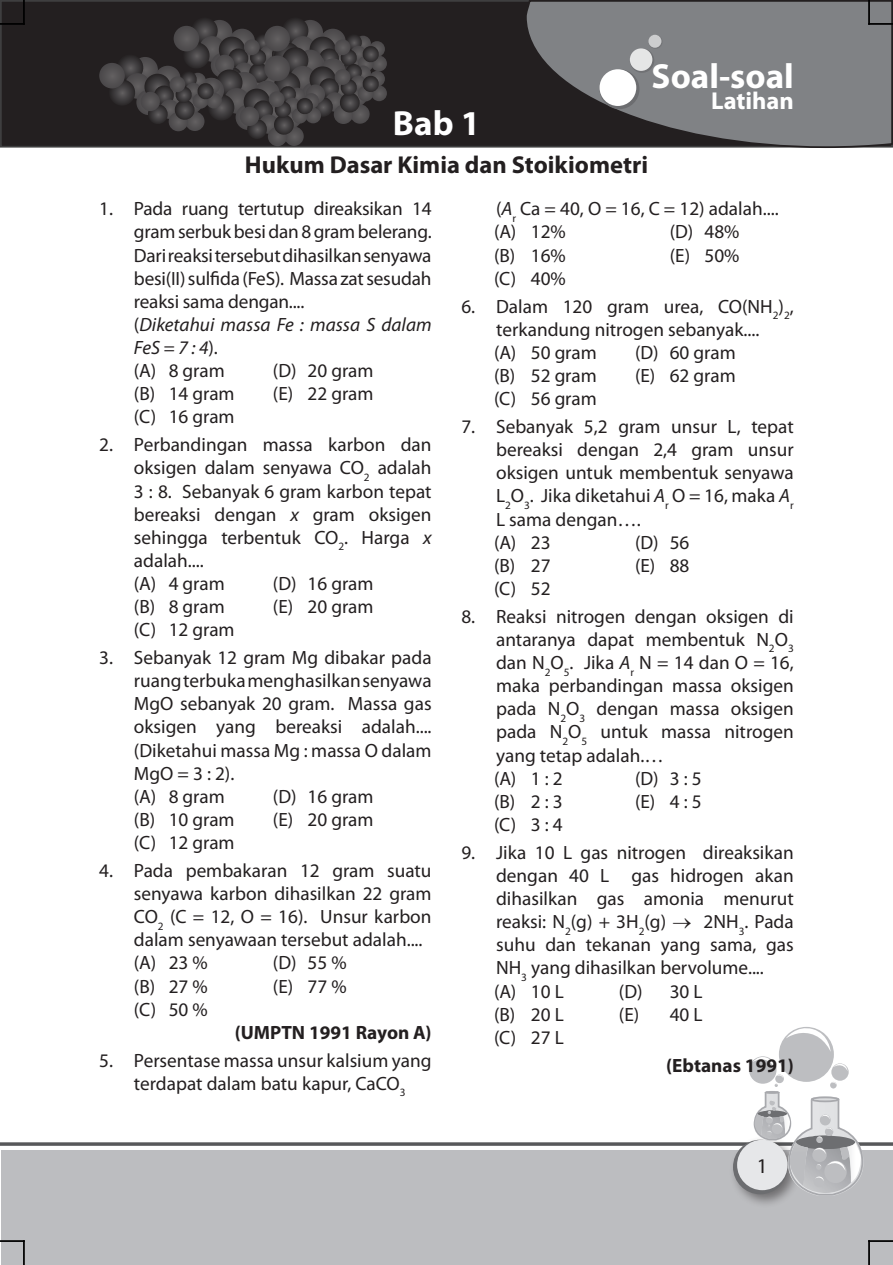
<style>
.page{position:relative;width:893px;height:1265px;background:#fff}
.page>*{position:absolute;margin:0;border:0;box-sizing:border-box;transform-origin:0 0}
.t1{font:700 35px "Myriad Pro";color:#fff}
.t2{font:700 24.5px "Myriad Pro";color:#231f20}
.t3{font:700 24.5px "Myriad Pro";color:#fff}
.t4{font:21px "Myriad Pro";color:#231f20}
.Soal{font:19.25px/23.1px "Myriad Pro";color:#231f20;text-align:justify}
.Masuk2{font:19.25px "Myriad Pro";color:#231f20}
.Masuk_3{font:19.25px "Myriad Pro";color:#231f20}
.Soal-2{font:italic 19.25px/23.1px "Myriad Pro";color:#231f20}
.Soal-3{font:700 19.25px "Myriad Pro";color:#231f20}
.s1{font-style:normal}
.s2{font-style:italic}
</style>
<div class="page">
<div style="left:1px;top:1151px;width:891px;height:114px;background:#bcbdc0"></div>
<svg style="left:0;top:1142px;width:893px;height:4px;background:#6b6c6e"></svg>
<div style="left:728px;top:1135px;width:81px;height:81px;background:#231f20;opacity:.5"></div>
<div style="left:733px;top:1140px;width:55px;height:54px;background:#6c6d70;border-radius:50%"></div>
<div style="left:737px;top:1140px;width:51px;height:50px;background:#e6e7e9;border-radius:50%"></div>
<svg style="left:749px;top:1056px;width:27px;height:28px"></svg>
<svg style="left:753px;top:1027px;width:111px;height:169px"></svg>
<div style="left:1px;top:1px;width:891px;height:146px;background:#231f20"></div>
<div style="left:0;top:0;width:893px;height:148px;border:2px solid #3e3e3f"></div>
<svg style="left:524px;top:0;width:369px;height:148px"></svg>
<svg style="left:599px;top:69px;width:40px;height:40px"></svg>
<div style="left:599px;top:69px;width:37px;height:37px;background:#fff;border-radius:50%"></div>
<svg style="left:630px;top:48px;width:24px;height:25px"></svg>
<div style="left:630px;top:48px;width:22px;height:23px;background:#e5e6e6;border-radius:50%"></div>
<svg style="left:648px;top:35px;width:15px;height:14px"></svg>
<svg style="left:648px;top:35px;width:13px;height:13px"></svg>
<div style="left:371px;top:56px;width:16px;height:15px;background:#524f51;border-radius:50%"></div>
<svg style="left:369px;top:41px;width:16px;height:16px"></svg>
<svg style="left:371px;top:85px;width:16px;height:16px"></svg>
<svg style="left:369px;top:71px;width:16px;height:16px"></svg>
<svg style="left:284px;top:127px;width:20px;height:19px"></svg>
<div style="left:268px;top:127px;width:19px;height:19px;background:#504e4f;border-radius:50%"></div>
<div style="left:99px;top:63px;width:26px;height:25px;background:#4e4c4d;border-radius:50%"></div>
<svg style="left:107px;top:19px;width:273px;height:121px"></svg>
<hr style="left:0;top:23px;width:25px;height:2px;background:#000">
<hr style="left:23px;top:0;width:2px;height:25px;background:#000">
<hr style="left:868px;top:23px;width:25px;height:2px;background:#000">
<hr style="left:868px;top:0;width:2px;height:25px;background:#000">
<hr style="left:868px;top:1240px;width:2px;height:25px;background:#000">
<hr style="left:868px;top:1240px;width:25px;height:2px;background:#000">
<hr style="left:0;top:1240px;width:25px;height:2px;background:#000">
<hr style="left:23px;top:1240px;width:2px;height:25px;background:#000">
<p class="t1" style="left:651px;top:54px;width:144px">Soal-soal</p>
<p class="t3" style="left:711px;top:85px;width:84px">Latihan</p>
<p class="t1" style="left:393px;top:101px;width:89px">Bab 1</p>
<p class="t2" style="left:245px;top:149px;width:405px">Hukum Dasar Kimia dan Stoikiometri</p>
<p class="Soal" style="left:134px;top:197px;width:299px;text-indent:-35px">1. Pada ruang tertutup direaksikan 14 gram serbuk besi dan 8 gram belerang.<br>Dari reaksi tersebut dihasilkan senyawa besi(II) sulfida (FeS). Massa zat sesudah reaksi sama dengan....</p>
<p class="Soal-2" style="left:134px;top:313px;width:299px"><span class="s1">(</span>Diketahui massa Fe : massa S dalam<br>FeS = 7 : 4<span class="s1">).</span></p>
<p class="Masuk2" style="left:134px;top:359px;width:92px">(A) 8 gram</p>
<p class="Masuk2" style="left:273px;top:359px;width:102px">(D) 20 gram</p>
<p class="Masuk2" style="left:134px;top:382px;width:102px">(B) 14 gram</p>
<p class="Masuk2" style="left:273px;top:382px;width:102px">(E) 22 gram</p>
<p class="Masuk2" style="left:134px;top:405px;width:102px">(C) 16 gram</p>
<p class="Soal" style="left:134px;top:433px;width:299px;text-indent:-35px">2. Perbandingan massa karbon dan oksigen dalam senyawa CO<sub>2</sub> adalah 3 : 8. Sebanyak 6 gram karbon tepat bereaksi dengan <span class="s2">x</span> gram oksigen sehingga terbentuk CO<sub>2</sub>. Harga <span class="s2">x </span>adalah....</p>
<p class="Masuk2" style="left:134px;top:572px;width:92px">(A) 4 gram</p>
<p class="Masuk2" style="left:273px;top:572px;width:102px">(D) 16 gram</p>
<p class="Masuk2" style="left:134px;top:595px;width:92px">(B) 8 gram</p>
<p class="Masuk2" style="left:273px;top:595px;width:102px">(E) 20 gram</p>
<p class="Masuk2" style="left:134px;top:618px;width:102px">(C) 12 gram</p>
<p class="Soal" style="left:134px;top:646px;width:299px;text-indent:-35px">3. Sebanyak 12 gram Mg dibakar pada ruang terbuka menghasilkan senyawa MgO sebanyak 20 gram. Massa gas oksigen yang bereaksi adalah.... (Diketahui massa Mg : massa O dalam MgO = 3 : 2).</p>
<p class="Masuk2" style="left:134px;top:784px;width:92px">(A) 8 gram</p>
<p class="Masuk2" style="left:273px;top:784px;width:102px">(D) 16 gram</p>
<p class="Masuk2" style="left:134px;top:808px;width:102px">(B) 10 gram</p>
<p class="Masuk2" style="left:273px;top:808px;width:102px">(E) 20 gram</p>
<p class="Masuk2" style="left:134px;top:831px;width:102px">(C) 12 gram</p>
<p class="Soal" style="left:134px;top:859px;width:299px;text-indent:-35px">4. Pada pembakaran 12 gram suatu senyawa karbon dihasilkan 22 gram CO<sub>2</sub> (C = 12, O = 16). Unsur karbon dalam senyawaan tersebut adalah....</p>
<p class="Masuk2" style="left:134px;top:951px;width:75px">(A) 23 %</p>
<p class="Masuk2" style="left:273px;top:951px;width:75px">(D) 55 %</p>
<p class="Masuk2" style="left:134px;top:974px;width:75px">(B) 27 %</p>
<p class="Masuk2" style="left:273px;top:974px;width:75px">(E) 77 %</p>
<p class="Masuk2" style="left:134px;top:997px;width:75px">(C) 50 %</p>
<p class="Soal-3" style="left:235px;top:1020px;width:198px">(UMPTN 1991 Rayon A)</p>
<p class="Soal" style="left:99px;top:1048px;width:334px;text-align:center">5. Persentase massa unsur kalsium yang terdapat dalam batu kapur, CaCO<sub>3</sub></p>
<p class="Soal" style="left:496px;top:197px;width:284px">(<span class="s2">A</span><sub>r</sub> Ca = 40, O = 16, C = 12) adalah....</p>
<p class="Masuk_3" style="left:494px;top:220px;width:73px">(A) 12%</p>
<p class="Masuk_3" style="left:670px;top:220px;width:71px">(D) 48%</p>
<p class="Masuk_3" style="left:494px;top:243px;width:73px">(B) 16%</p>
<p class="Masuk_3" style="left:670px;top:243px;width:71px">(E) 50%</p>
<p class="Masuk_3" style="left:494px;top:266px;width:73px">(C) 40%</p>
<p class="Soal" style="left:461px;top:294px;width:334px;text-align:center">6. Dalam 120 gram urea, CO(NH<sub>2</sub>)<sub>2</sub>, terkandung nitrogen sebanyak....</p>
<p class="Masuk_3" style="left:494px;top:341px;width:104px">(A) 50 gram</p>
<p class="Masuk_3" style="left:635px;top:341px;width:102px">(D) 60 gram</p>
<p class="Masuk_3" style="left:494px;top:364px;width:104px">(B) 52 gram</p>
<p class="Masuk_3" style="left:635px;top:364px;width:102px">(E) 62 gram</p>
<p class="Masuk_3" style="left:494px;top:387px;width:104px">(C) 56 gram</p>
<p class="Soal" style="left:496px;top:415px;width:299px;text-indent:-35px">7. Sebanyak 5,2 gram unsur L, tepat bereaksi dengan 2,4 gram unsur oksigen untuk membentuk senyawa L<sub>2</sub>O<sub>3</sub>. Jika diketahui <span class="s2">A</span><sub>r</sub> O = 16, maka <span class="s2">A</span><sub>r </sub>L sama dengan….</p>
<p class="Masuk_3" style="left:494px;top:530px;width:58px">(A) 23</p>
<p class="Masuk_3" style="left:635px;top:530px;width:56px">(D) 56</p>
<p class="Masuk_3" style="left:494px;top:553px;width:58px">(B) 27</p>
<p class="Masuk_3" style="left:635px;top:553px;width:56px">(E) 88</p>
<p class="Masuk_3" style="left:494px;top:577px;width:58px">(C) 52</p>
<p class="Soal" style="left:496px;top:605px;width:299px;text-indent:-35px">8. Reaksi nitrogen dengan oksigen di antaranya dapat membentuk N<sub>2</sub>O<sub>3 </sub>dan N<sub>2</sub>O<sub>5</sub>. Jika <span class="s2">A</span><sub>r</sub> N = 14 dan O = 16, maka perbandingan massa oksigen pada N<sub>2</sub>O<sub>3</sub> dengan massa oksigen pada N<sub>2</sub>O<sub>5</sub> untuk massa nitrogen yang tetap adalah.…</p>
<p class="Masuk_3" style="left:494px;top:766px;width:70px">(A) 1 : 2</p>
<p class="Masuk_3" style="left:635px;top:766px;width:68px">(D) 3 : 5</p>
<p class="Masuk_3" style="left:494px;top:789px;width:70px">(B) 2 : 3</p>
<p class="Masuk_3" style="left:635px;top:789px;width:68px">(E) 4 : 5</p>
<p class="Masuk_3" style="left:494px;top:812px;width:70px">(C) 3 : 4</p>
<p class="Soal" style="left:496px;top:841px;width:299px;text-indent:-35px">9. Jika 10 L gas nitrogen direaksikan dengan 40 L gas hidrogen akan dihasilkan gas amonia menurut reaksi: N<sub>2</sub>(g) + 3H<sub>2</sub>(g) → 2NH<sub>3</sub>. Pada suhu dan tekanan yang sama, gas NH<sub>3</sub> yang dihasilkan bervolume....</p>
<p class="Masuk_3" style="left:494px;top:979px;width:71px">(A) 10 L</p>
<p class="Masuk_3" style="left:619px;top:979px;width:85px">(D) 30 L</p>
<p class="Masuk_3" style="left:494px;top:1002px;width:71px">(B) 20 L</p>
<p class="Masuk_3" style="left:619px;top:1002px;width:85px">(E) 40 L</p>
<p class="Masuk_3" style="left:494px;top:1025px;width:71px">(C) 27 L</p>
<p class="Soal-3" style="left:666px;top:1053px;width:129px">(Ebtanas 1991)</p>
<p class="t4" style="left:757px;top:1153px;width:12px">1</p>
</div>
